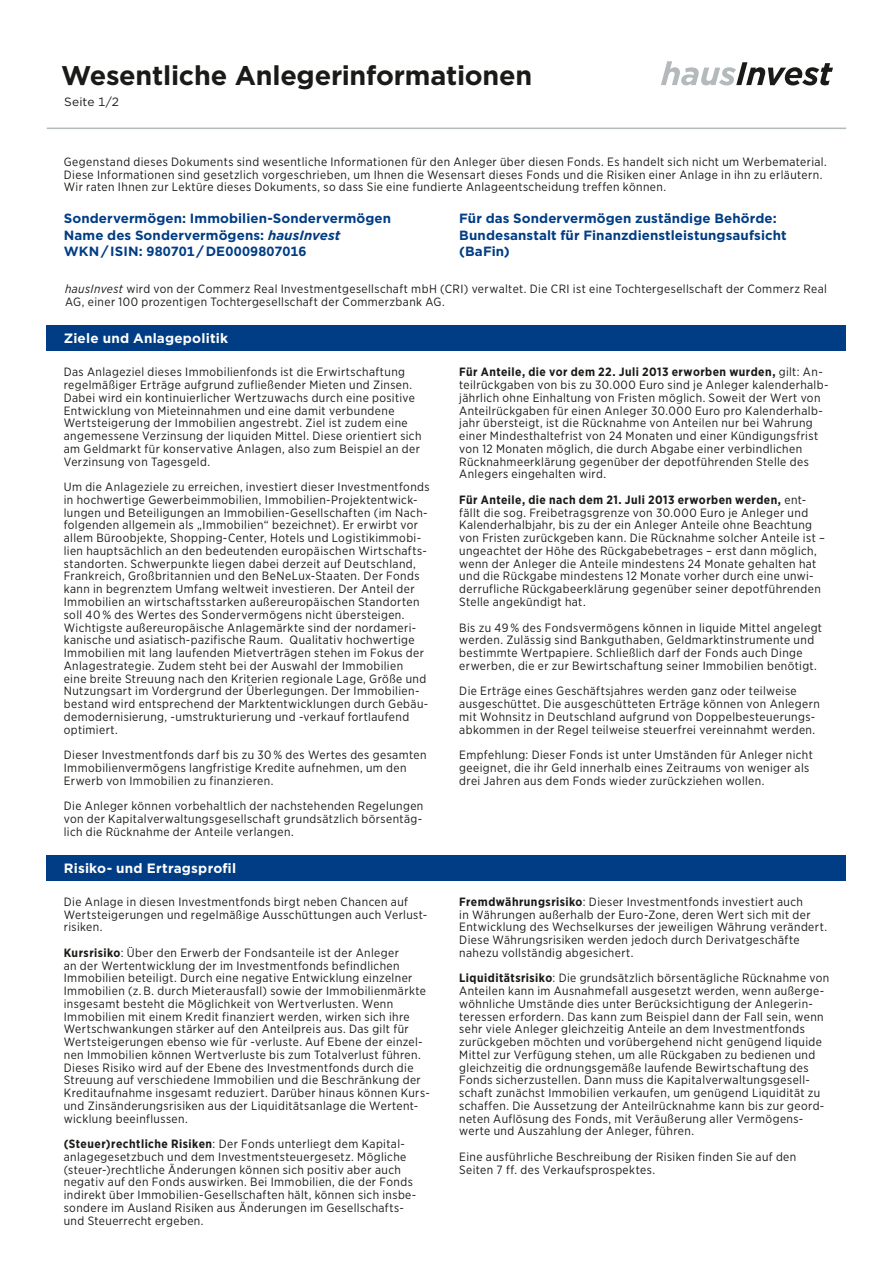
<style>
.page{position:relative;width:893px;height:1263px;background:#fff}
.page>*{position:absolute;margin:0;border:0;box-sizing:border-box;transform-origin:0 0}
.Headline_innen_WAI_G{font:700 27px "Gotham";letter-spacing:-.01em;color:#1a1a18}
.Zwischenhead_negativ{font:700 13.5px "Gotham";letter-spacing:.015em;color:#fff}
.Copy_blau_Gotham{font:700 13.35px/16.5px "Gotham";letter-spacing:.005em;color:#003d84}
._8_Punkt_Text_WAI_Go{font:12px/12.8px "Gotham Narrow";letter-spacing:.035em;color:#1a1a18}
._8PunktText{font:12px "Gotham";letter-spacing:.01em;color:#1a1a18}
.s1{font-style:italic}
.s2{font-weight:700}
</style>
<div class="page">
<div style="left:47px;top:325px;width:799px;height:26px;background:#003d84"></div>
<hr style="left:47px;top:128px;width:799px;height:1px;background:#b4b9bc">
<div style="left:47px;top:855px;width:799px;height:25px;background:#003d84"></div>
<svg style="left:661px;top:61px;width:172px;height:24px"></svg>
<p class="Headline_innen_WAI_G" style="left:61px;top:57px;width:473px">Wesentliche Anlegerinformationen</p>
<p class="_8PunktText" style="left:64px;top:94px;width:57px">Seite 1/2</p>
<p class="_8_Punkt_Text_WAI_Go" style="left:64px;top:155px;width:764px">Gegenstand dieses Dokuments sind wesentliche Informationen für den Anleger über diesen Fonds. Es handelt sich nicht um Werbematerial.<br>Diese Informationen sind gesetzlich vorgeschrieben, um Ihnen die Wesensart dieses Fonds und die Risiken einer Anlage in ihn zu erläutern.<br>Wir raten Ihnen zur Lektüre dieses Dokuments, so dass Sie eine fundierte Anlageentscheidung treffen können.</p>
<p class="Copy_blau_Gotham" style="left:64px;top:210px;width:329px">Sondervermögen: Immobilien-Sondervermögen<br>Name des Sondervermögens: <span class="s1">hausInvest<br></span>WKN / ISIN: 980701 / DE0009807016</p>
<p class="Copy_blau_Gotham" style="left:459px;top:210px;width:329px">Für das Sondervermögen zuständige Behörde:<br>Bundesanstalt für Finanzdienstleistungsaufsicht (BaFin)</p>
<p class="_8_Punkt_Text_WAI_Go" style="left:65px;top:283px;width:763px"><span class="s1">hausInvest</span> wird von der Commerz Real Investmentgesellschaft mbH (CRI) verwaltet. Die CRI ist eine Tochtergesellschaft der Commerz Real<br>AG, einer 100 prozentigen Tochtergesellschaft der Commerzbank AG.</p>
<p class="Zwischenhead_negativ" style="left:64px;top:330px;width:166px">Ziele und Anlagepolitik</p>
<p class="_8_Punkt_Text_WAI_Go" style="left:64px;top:365px;width:359px">Das Anlageziel dieses Immobilienfonds ist die Erwirtschaftung regelmäßiger Erträge aufgrund zufließender Mieten und Zinsen.<br>Dabei wird ein kontinuierlicher Wertzuwachs durch eine positive Entwicklung von Mieteinnahmen und eine damit verbundene Wertsteigerung der Immobilien angestrebt. Ziel ist zudem eine angemessene Verzinsung der liquiden Mittel. Diese orientiert sich am Geldmarkt für konservative Anlagen, also zum Beispiel an der Verzinsung von Tagesgeld.</p>
<p class="_8_Punkt_Text_WAI_Go" style="left:64px;top:480px;width:367px">Um die Anlageziele zu erreichen, investiert dieser Investmentfonds in hochwertige Gewerbeimmobilien, Immobilien-Projektentwick&shy;lungen und Beteiligungen an Immobilien-Gesellschaften (im Nach&shy;folgenden allgemein als „Immobilien“ bezeichnet). Er erwirbt vor allem Büroobjekte, Shopping-Center, Hotels und Logistikimmobi&shy;lien hauptsächlich an den bedeutenden europäischen Wirtschafts&shy;standorten. Schwerpunkte liegen dabei derzeit auf Deutschland, Frankreich, Großbritannien und den BeNeLux-Staaten. Der Fonds kann in begrenztem Umfang weltweit investieren. Der Anteil der Immobilien an wirtschaftsstarken außereuropäischen Standorten soll 40 % des Wertes des Sondervermögens nicht übersteigen.<br>Wichtigste außereuropäische Anlagemärkte sind der nordameri&shy;kanische und asiatisch-pazifische Raum. Qualitativ hochwertige Immobilien mit lang laufenden Mietverträgen stehen im Fokus der Anlagestrategie. Zudem steht bei der Auswahl der Immobilien<br>eine breite Streuung nach den Kriterien regionale Lage, Größe und Nutzungsart im Vordergrund der Überlegungen. Der Immobilien&shy;bestand wird entsprechend der Marktentwicklungen durch Gebäu&shy;demodernisierung, -umstrukturierung und -verkauf fortlaufend optimiert.</p>
<p class="_8_Punkt_Text_WAI_Go" style="left:64px;top:748px;width:364px">Dieser Investmentfonds darf bis zu 30 % des Wertes des gesamten<br>Immobilienvermögens langfristige Kredite aufnehmen, um den<br>Erwerb von Immobilien zu finanzieren.</p>
<p class="_8_Punkt_Text_WAI_Go" style="left:64px;top:799px;width:361px;text-align:justify">Die Anleger können vorbehaltlich der nachstehenden Regelungen von der Kapitalverwaltungsgesellschaft grundsätzlich börsentäg&shy;lich die Rücknahme der Anteile verlangen.</p>
<p class="Zwischenhead_negativ" style="left:64px;top:859px;width:174px">Risiko- und Ertragsprofil</p>
<p class="_8_Punkt_Text_WAI_Go" style="left:64px;top:895px;width:365px">Die Anlage in diesen Investmentfonds birgt neben Chancen auf<br>Wertsteigerungen und regelmäßige Ausschüttungen auch Verlust&shy;risiken.</p>
<p class="_8_Punkt_Text_WAI_Go" style="left:64px;top:946px;width:368px"><span class="s2">Kursrisiko</span>: Über den Erwerb der Fondsanteile ist der Anleger<br>an der Wertentwicklung der im Investmentfonds befindlichen Immobilien beteiligt. Durch eine negative Entwicklung einzelner Immobilien (z. B. durch Mieterausfall) sowie der Immobilienmärkte insgesamt besteht die Möglichkeit von Wertverlusten. Wenn Immobilien mit einem Kredit finanziert werden, wirken sich ihre Wertschwankungen stärker auf den Anteilpreis aus. Das gilt für Wertsteigerungen ebenso wie für -verluste. Auf Ebene der einzel&shy;nen Immobilien können Wertverluste bis zum Totalverlust führen.<br>Dieses Risiko wird auf der Ebene des Investmentfonds durch die Streuung auf verschiedene Immobilien und die Beschränkung der Kreditaufnahme insgesamt reduziert. Darüber hinaus können Kurs&shy;und Zinsänderungsrisiken aus der Liquiditätsanlage die Wertent&shy;wicklung beeinflussen.</p>
<p class="_8_Punkt_Text_WAI_Go" style="left:64px;top:1137px;width:354px"><span class="s2">(Steuer)rechtliche Risiken</span>: Der Fonds unterliegt dem Kapital&shy;anlagegesetzbuch und dem Investmentsteuergesetz. Mögliche (steuer-)rechtliche Änderungen können sich positiv aber auch negativ auf den Fonds auswirken. Bei Immobilien, die der Fonds indirekt über Immobilien-Gesellschaften hält, können sich insbe&shy;sondere im Ausland Risiken aus Änderungen im Gesellschafts&shy;und Steuerrecht ergeben.</p>
<p class="_8_Punkt_Text_WAI_Go" style="left:459px;top:365px;width:371px"><span class="s2">Für Anteile, die vor dem 22. Juli 2013 erworben wurden,</span> gilt: An&shy;teilrückgaben von bis zu 30.000 Euro sind je Anleger kalenderhalb&shy;jährlich ohne Einhaltung von Fristen möglich. Soweit der Wert von Anteilrückgaben für einen Anleger 30.000 Euro pro Kalenderhalb&shy;jahr übersteigt, ist die Rücknahme von Anteilen nur bei Wahrung einer Mindesthaltefrist von 24 Monaten und einer Kündigungsfrist von 12 Monaten möglich, die durch Abgabe einer verbindlichen Rücknahmeerklärung gegenüber der depotführenden Stelle des Anlegers eingehalten wird.</p>
<p class="_8_Punkt_Text_WAI_Go" style="left:459px;top:493px;width:367px"><span class="s2">Für Anteile, die nach dem 21. Juli 2013 erworben werden,</span> ent&shy;fällt die sog. Freibetragsgrenze von 30.000 Euro je Anleger und Kalenderhalbjahr, bis zu der ein Anleger Anteile ohne Beachtung von Fristen zurückgeben kann. Die Rücknahme solcher Anteile ist – ungeachtet der Höhe des Rückgabebetrages – erst dann möglich, wenn der Anleger die Anteile mindestens 24 Monate gehalten hat und die Rückgabe mindestens 12 Monate vorher durch eine unwi&shy;derrufliche Rückgabeerklärung gegenüber seiner depotführenden Stelle angekündigt hat.</p>
<p class="_8_Punkt_Text_WAI_Go" style="left:459px;top:621px;width:364px">Bis zu 49 % des Fondsvermögens können in liquide Mittel angelegt werden. Zulässig sind Bankguthaben, Geldmarktinstrumente und bestimmte Wertpapiere. Schließlich darf der Fonds auch Dinge erwerben, die er zur Bewirtschaftung seiner Immobilien benötigt.</p>
<p class="_8_Punkt_Text_WAI_Go" style="left:459px;top:684px;width:362px">Die Erträge eines Geschäftsjahres werden ganz oder teilweise ausgeschüttet. Die ausgeschütteten Erträge können von Anlegern mit Wohnsitz in Deutschland aufgrund von Doppelbesteuerungs&shy;abkommen in der Regel teilweise steuerfrei vereinnahmt werden.</p>
<p class="_8_Punkt_Text_WAI_Go" style="left:459px;top:748px;width:355px">Empfehlung: Dieser Fonds ist unter Umständen für Anleger nicht geeignet, die ihr Geld innerhalb eines Zeitraums von weniger als drei Jahren aus dem Fonds wieder zurückziehen wollen.</p>
<p class="_8_Punkt_Text_WAI_Go" style="left:459px;top:895px;width:369px"><span class="s2">Fremdwährungsrisiko</span>: Dieser Investmentfonds investiert auch<br>in Währungen außerhalb der Euro-Zone, deren Wert sich mit der Entwicklung des Wechselkurses der jeweiligen Währung verändert.<br>Diese Währungsrisiken werden jedoch durch Derivatgeschäfte nahezu vollständig abgesichert.</p>
<p class="_8_Punkt_Text_WAI_Go" style="left:459px;top:971px;width:371px"><span class="s2">Liquiditätsrisiko</span>: Die grundsätzlich börsentägliche Rücknahme von Anteilen kann im Ausnahmefall ausgesetzt werden, wenn außerge&shy;wöhnliche Umstände dies unter Berücksichtigung der Anlegerin&shy;teressen erfordern. Das kann zum Beispiel dann der Fall sein, wenn sehr viele Anleger gleichzeitig Anteile an dem Investmentfonds zurückgeben möchten und vorübergehend nicht genügend liquide Mittel zur Verfügung stehen, um alle Rückgaben zu bedienen und gleichzeitig die ordnungsgemäße laufende Bewirtschaftung des Fonds sicherzustellen. Dann muss die Kapitalverwaltungsgesell&shy;schaft zunächst Immobilien verkaufen, um genügend Liquidität zu schaffen. Die Aussetzung der Anteilrücknahme kann bis zur geord&shy;neten Auflösung des Fonds, mit Veräußerung aller Vermögens&shy;werte und Auszahlung der Anleger, führen.</p>
<p class="_8_Punkt_Text_WAI_Go" style="left:459px;top:1150px;width:339px">Eine ausführliche Beschreibung der Risiken finden Sie auf den<br>Seiten 7 ff. des Verkaufsprospektes.</p>
</div>
